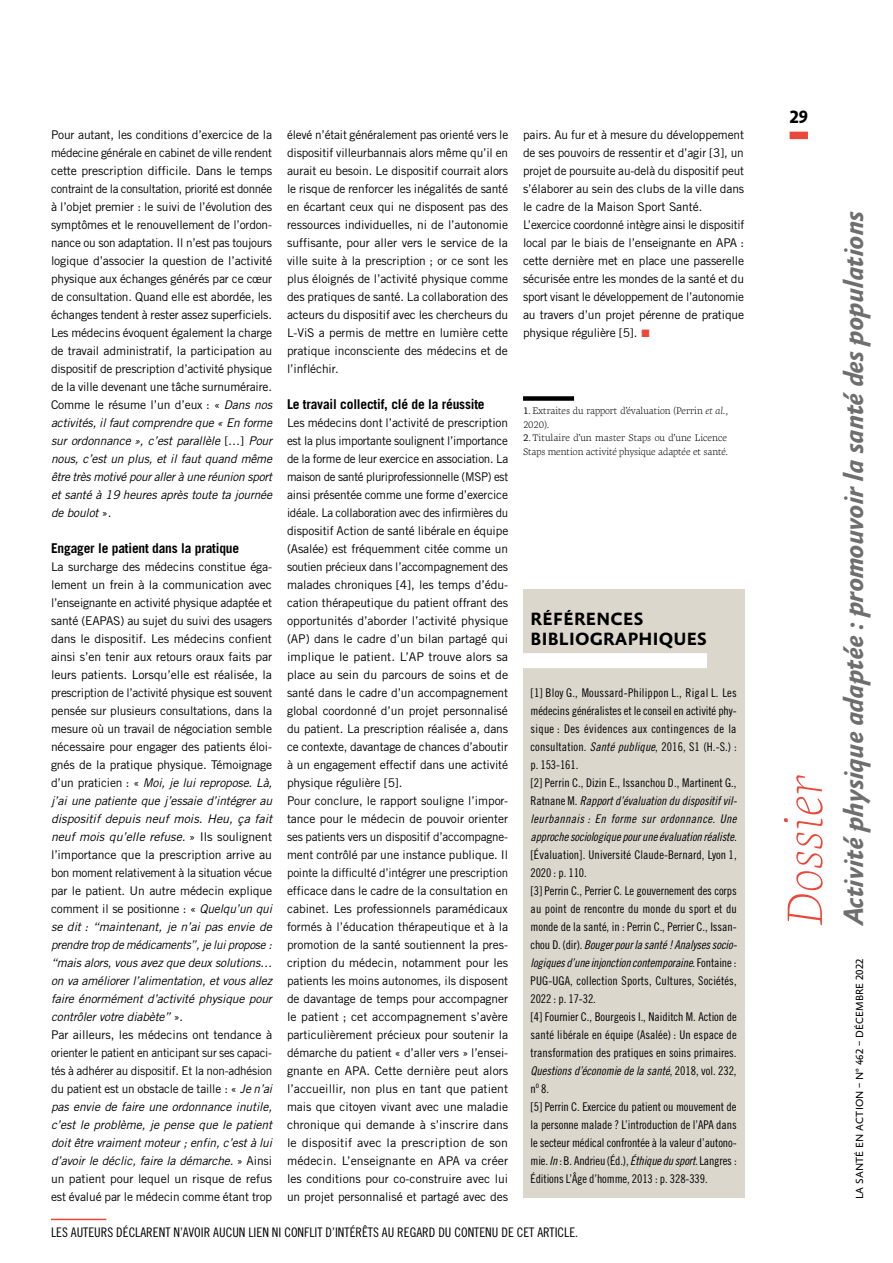
<style>
.page{position:relative;width:893px;height:1263px;background:#fff}
.page>*{position:absolute;margin:0;border:0;box-sizing:border-box;transform-origin:0 0}
.t1{font:italic 100 50.85px "Geneo Pro";letter-spacing:.01em;color:#e9483a}
.t2{font:italic 700 28.5px "Absara Sans OT";letter-spacing:-.02em;color:#6e6e6e}
.TITRE{font:700 18px/19.5px "Absara Sans OT";letter-spacing:.01em;color:#000}
.INTER_V2{font:700 13.5px "Trade Gothic LT Std";letter-spacing:-.015em;color:#000}
.Note_du_bas{font:13.2px "Trade Gothic LT Std Cn 18";color:#000}
.TXT_BODY_V2{font:12px/18px "Trade Gothic LT Std";letter-spacing:-.01em;color:#000;text-align:justify}
.TXT_BODY{font:12px/18px "Trade Gothic LT Std Cn 18";color:#000;text-align:justify}
.TXT_BODY-2{font:12px/18px "Trade Gothic LT Std Cn 18 Obl";letter-spacing:-.01em;color:#000;text-align:justify}
.t3{font:10.5px "Absara Sans OT";letter-spacing:.01em;color:#000}
.NOTE_BDP_SUITE{font:300 9.75px/13.5px "Geneo Pro";letter-spacing:-.01em;color:#000}
.NOTE_BDP{font:300 9.75px/13.5px "Geneo Pro";letter-spacing:-.01em;color:#000}
.s1{font-style:italic}
.s2{color:#e9483a}
.s3{font-weight:400}
.s4{font-family:"Trade Gothic LT Std Cn 18 Obl"}
.s5{font-family:"Trade Gothic LT Std Cn 18"}
</style>
<div class="page">
<div style="left:523px;top:396px;width:51px;height:5px;background:#000"></div>
<hr style="left:51px;top:1219px;width:55px;height:1px;background:#e9483a">
<div style="left:523px;top:589px;width:221px;height:608px;background:#dbd7cd"></div>
<div style="left:523px;top:653px;width:184px;height:15px;background:#fff"></div>
<div style="left:790px;top:132px;width:18px;height:7px;background:#e9483a"></div>
<p class="TXT_BODY_V2" style="left:51px;top:126px;width:223px">Pour autant, les conditions d’exercice de la médecine générale en cabinet de ville rendent cette prescription difficile. Dans le temps contraint de la consultation, priorité est donnée à l’objet premier : le suivi de l’évolution des symptômes et le renouvellement de l’ordon&shy;nance ou son adaptation. Il n’est pas toujours logique d’associer la question de l’activité physique aux échanges générés par ce cœur de consultation. Quand elle est abordée, les échanges tendent à rester assez superficiels.<br>Les médecins évoquent également la charge de travail administratif, la participation au dispositif de prescription d’activité physique de la ville devenant une tâche surnuméraire.<br>Comme le résume l’un d’eux : « <span class="s1">Dans nos activités, il faut comprendre que « En forme sur ordonnance », c’est parallèle</span> […] <span class="s1">Pour nous, c’est un plus, et il faut quand même être très motivé pour aller à une réunion sport et santé à 19 heures après toute ta journée de boulot</span> ».</p>
<p class="INTER_V2" style="left:51px;top:540px;width:190px">Engager le patient dans la pratique</p>
<p class="TXT_BODY_V2" style="left:51px;top:558px;width:223px">La surcharge des médecins constitue éga&shy;lement un frein à la communication avec l’enseignante en activité physique adaptée et santé (EAPAS) au sujet du suivi des usagers dans le dispositif. Les médecins confient ainsi s’en tenir aux retours oraux faits par leurs patients. Lorsqu’elle est réalisée, la prescription de l’activité physique est souvent pensée sur plusieurs consultations, dans la mesure où un travail de négociation semble nécessaire pour engager des patients éloi&shy;gnés de la pratique physique. Témoignage d’un praticien : « <span class="s1">Moi, je lui repropose. Là, j’ai une patiente que j’essaie d’intégrer au dispositif depuis neuf mois. Heu, ça fait neuf mois qu’elle refuse.</span> » Ils soulignent l’importance que la prescription arrive au bon moment relativement à la situation vécue par le patient. Un autre médecin explique comment il se positionne : « <span class="s1">Quelqu’un qui se dit : “maintenant, je n’ai pas envie de prendre trop de médicaments”, je lui propose : “mais alors, vous avez que deux solutions… on va améliorer l’alimentation, et vous allez faire énormément d’activité physique pour contrôler votre diabète”</span> ».</p>
<p class="TXT_BODY_V2" style="left:51px;top:1026px;width:223px">Par ailleurs, les médecins ont tendance à orienter le patient en anticipant sur ses capaci&shy;tés à adhérer au dispositif. Et la non-adhésion du patient est un obstacle de taille : « <span class="s1">Je n’ai pas envie de faire une ordonnance inutile, c’est le problème, je pense que le patient doit être vraiment moteur ; enfin, c’est à lui d’avoir le déclic, faire la démarche.</span> » Ainsi un patient pour lequel un risque de refus est évalué par le médecin comme étant trop</p>
<p class="TXT_BODY_V2" style="left:287px;top:126px;width:223px">élevé n’était généralement pas orienté vers le dispositif villeurbannais alors même qu’il en aurait eu besoin. Le dispositif courrait alors le risque de renforcer les inégalités de santé en écartant ceux qui ne disposent pas des ressources individuelles, ni de l’autonomie suffisante, pour aller vers le service de la ville suite à la prescription ; or ce sont les plus éloignés de l’activité physique comme des pratiques de santé. La collaboration des acteurs du dispositif avec les chercheurs du L-ViS a permis de mettre en lumière cette pratique inconsciente des médecins et de l’infléchir.</p>
<p class="INTER_V2" style="left:287px;top:396px;width:199px">Le travail collectif, clé de la réussite</p>
<p class="TXT_BODY_V2" style="left:287px;top:414px;width:223px">Les médecins dont l’activité de prescription est la plus importante soulignent l’importance de la forme de leur exercice en association. La maison de santé pluriprofessionnelle (MSP) est ainsi présentée comme une forme d’exercice idéale. La collaboration avec des infirmières du dispositif Action de santé libérale en équipe (Asalée) est fréquemment citée comme un soutien précieux dans l’accompagnement des malades chroniques [4], les temps d’édu&shy;cation thérapeutique du patient offrant des opportunités d’aborder l’activité physique (AP) dans le cadre d’un bilan partagé qui implique le patient. L’AP trouve alors sa place au sein du parcours de soins et de santé dans le cadre d’un accompagnement global coordonné d’un projet personnalisé du patient. La prescription réalisée a, dans ce contexte, davantage de chances d’aboutir à un engagement effectif dans une activité physique régulière [5].</p>
<p class="TXT_BODY_V2" style="left:287px;top:792px;width:223px">Pour conclure, le rapport souligne l’impor&shy;tance pour le médecin de pouvoir orienter ses patients vers un dispositif d’accompagne&shy;ment contrôlé par une instance publique. Il pointe la difficulté d’intégrer une prescription efficace dans le cadre de la consultation en cabinet. Les professionnels paramédicaux formés à l’éducation thérapeutique et à la promotion de la santé soutiennent la pres&shy;cription du médecin, notamment pour les patients les moins autonomes, ils disposent de davantage de temps pour accompagner le patient ; cet accompagnement s’avère particulièrement précieux pour soutenir la démarche du patient « d’aller vers » l’ensei&shy;gnante en APA. Cette dernière peut alors l’accueillir, non plus en tant que patient mais que citoyen vivant avec une maladie chronique qui demande à s’inscrire dans le dispositif avec la prescription de son médecin. L’enseignante en APA va créer les conditions pour co-construire avec lui un projet personnalisé et partagé avec des</p>
<p class="TXT_BODY_V2" style="left:523px;top:126px;width:223px">pairs. Au fur et à mesure du développement de ses pouvoirs de ressentir et d’agir [3], un projet de poursuite au-delà du dispositif peut s’élaborer au sein des clubs de la ville dans le cadre de la Maison Sport Santé.</p>
<p class="TXT_BODY_V2" style="left:523px;top:216px;width:223px">L’exercice coordonné intègre ainsi le dispositif local par le biais de l’enseignante en APA : cette dernière met en place une passerelle sécurisée entre les mondes de la santé et du sport visant le développement de l’autonomie au travers d’un projet pérenne de pratique physique régulière [5]. <span class="s2">■</span></p>
<p class="NOTE_BDP" style="left:523px;top:403px;width:207px"><span class="s3">1</span>.Extraites du rapport d’évaluation (Perrin <span class="s1">et al.</span>,<br>2020).</p>
<p class="NOTE_BDP_SUITE" style="left:523px;top:430px;width:207px"><span class="s3">2</span>. Titulaire d’un master Staps ou d’une Licence<br>Staps mention activité physique adaptée et santé.</p>
<p class="TITRE" style="left:531px;top:610px;width:178px">RÉFÉRENCES<br>BIBLIOGRAPHIQUES</p>
<p class="TXT_BODY" style="left:530px;top:684px;width:208px">[1] Bloy G., Moussard-Philippon L., Rigal L. Les médecins généralistes et le conseil en activité phy&shy;sique : Des évidences aux contingences de la consultation. <span class="s4">Santé publique</span>, 2016, S1 (H.-S.) : p. 153‑161.</p>
<p class="TXT_BODY-2" style="left:530px;top:774px;width:208px"><span class="s5">[2] Perrin C., Dizin E., Issanchou D., Martinent G., Ratnane M.</span> Rapport d’évaluation du dispositif vil‑ leurbannais : En forme sur ordonnance. Une approche sociologique pour une évaluation réaliste. <span class="s5">[Évaluation]. Université Claude-Bernard, Lyon 1, 2020 : p. 110.</span></p>
<p class="TXT_BODY" style="left:530px;top:882px;width:208px">[3] Perrin C., Perrier C. Le gouvernement des corps au point de rencontre du monde du sport et du monde de la santé, in : Perrin C., Perrier C., Issan&shy;chou D. (dir). <span class="s4">Bouger pour la santé ! Analyses socio‑ logiques d’une injonction contemporaine</span>. Fontaine :<br>PUG-UGA, collection Sports, Cultures, Sociétés, 2022 : p. 17-32.</p>
<p class="TXT_BODY" style="left:530px;top:1008px;width:208px">[4] Fournier C., Bourgeois I., Naiditch M. Action de santé libérale en équipe (Asalée) : Un espace de transformation des pratiques en soins primaires.<br><span class="s4">Questions d’économie de la santé</span>, 2018, vol. 232, n<sup>o</sup> 8.</p>
<p class="TXT_BODY" style="left:530px;top:1098px;width:208px">[5] Perrin C. Exercice du patient ou mouvement de la personne malade ? L’introduction de l’APA dans le secteur médical confrontée à la valeur d’autono&shy;mie. <span class="s4">In</span> : B. Andrieu (Éd.), <span class="s4">Éthique du sport.</span> Langres :<br>Éditions L’Âge d’homme, 2013 : p. 328‑339.</p>
<p class="Note_du_bas" style="left:51px;top:1224px;width:529px">LES AUTEURS DÉCLARENT N’AVOIR AUCUN LIEN NI CONFLIT D’INTÉRÊTS AU REGARD DU CONTENU DE CET ARTICLE.</p>
<h3 class="TITRE" style="left:790px;top:108px;width:20px">29</h3>
<h1 class="t1" style="left:765px;top:925px;width:152px;rotate:-90deg">Dossier</h1>
<h2 class="t2" style="left:838px;top:925px;width:715px;rotate:-90deg">Activité physique adaptée : promouvoir la santé des populations</h2>
<p class="t3" style="left:854px;top:1199px;width:242px;rotate:-90deg">LA SANTÉ EN ACTION – Nº 462 – DÉCEMBRE 2022</p>
</div>
